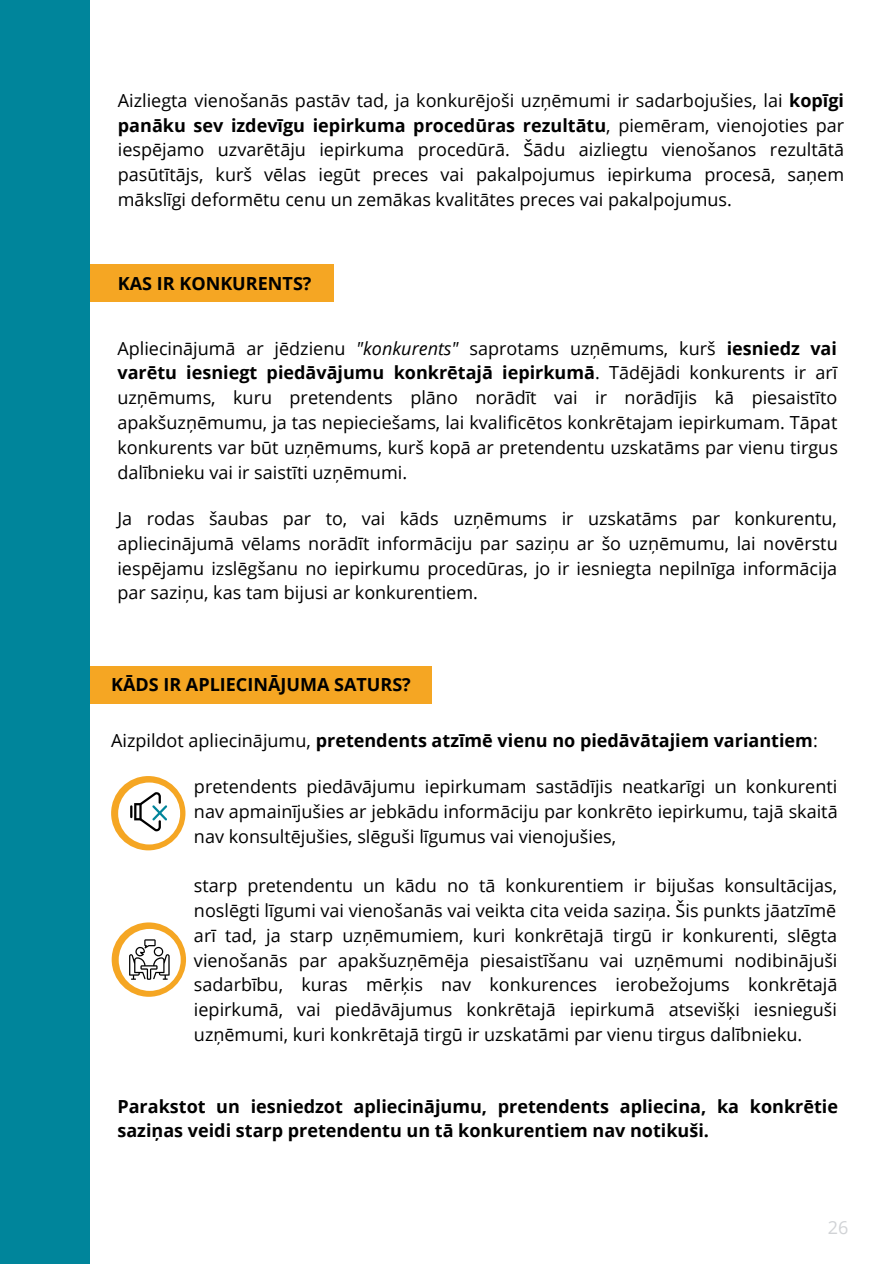
<style>
.page{position:relative;width:894px;height:1264px;background:#fff}
.page>*{position:absolute;margin:0;border:0;box-sizing:border-box;transform-origin:0 0}
.t1{font:18px/24.8px "Open Sans";color:#000;text-align:justify}
.t2{font:700 18px/24.8px "Open Sans";color:#000}
.t3{font:18px "Open Sans";color:#d1d3d6}
.s1{font-weight:700}
.s2{font-style:italic}
.s3{font-weight:400}
</style>
<div class="page">
<div style="left:68px;top:265px;width:266px;height:37px;background:#f5a623"></div>
<div style="left:56px;top:666px;width:375px;height:37px;background:#f5a623"></div>
<div style="left:0;top:0;width:89px;height:1263px;background:#00859b"></div>
<div style="left:111px;top:776px;width:74px;height:74px;background:#f5a623;border-radius:50%"></div>
<div style="left:118px;top:782px;width:62px;height:62px;background:#fff;border-radius:50%"></div>
<div style="left:112px;top:922px;width:74px;height:74px;background:#f5a623;border-radius:50%"></div>
<div style="left:119px;top:928px;width:62px;height:62px;background:#fff;border-radius:50%"></div>
<svg style="left:129px;top:939px;width:41px;height:40px"></svg>
<svg style="left:130px;top:792px;width:37px;height:39px"></svg>
<hr style="left:139px;top:803px;width:3px;height:17px;background:#000">
<p class="t1" style="left:118px;top:87px;width:727px">Aizliegta vienošanās pastāv tad, ja konkurējoši uzņēmumi ir sadarbojušies, lai <span class="s1">kopīgi panāku sev izdevīgu iepirkuma procedūras rezultātu</span>, piemēram, vienojoties par iespējamo uzvarētāju iepirkuma procedūrā. Šādu aizliegtu vienošanos rezultātā pasūtītājs, kurš vēlas iegūt preces vai pakalpojumus iepirkuma procesā, saņem mākslīgi deformētu cenu un zemākas kvalitātes preces vai pakalpojumus.</p>
<p class="t2" style="left:118px;top:270px;width:195px">KAS IR KONKURENTS?</p>
<p class="t1" style="left:117px;top:335px;width:721px">Apliecinājumā ar jēdzienu <span class="s2">"konkurents"</span> saprotams uzņēmums, kurš <span class="s1">iesniedz vai varētu iesniegt piedāvājumu konkrētajā iepirkumā</span>. Tādējādi konkurents ir arī uzņēmums, kuru pretendents plāno norādīt vai ir norādījis kā piesaistīto apakšuzņēmumu, ja tas nepieciešams, lai kvalificētos konkrētajam iepirkumam. Tāpat konkurents var būt uzņēmums, kurš kopā ar pretendentu uzskatāms par vienu tirgus dalībnieku vai ir saistīti uzņēmumi.</p>
<p class="t1" style="left:117px;top:505px;width:721px">Ja rodas šaubas par to, vai kāds uzņēmums ir uzskatāms par konkurentu, apliecinājumā vēlams norādīt informāciju par saziņu ar šo uzņēmumu, lai novērstu iespējamu izslēgšanu no iepirkumu procedūras, jo ir iesniegta nepilnīga informācija par saziņu, kas tam bijusi ar konkurentiem.</p>
<p class="t2" style="left:111px;top:671px;width:301px">KĀDS IR APLIECINĀJUMA SATURS?</p>
<p class="t2" style="left:111px;top:728px;width:708px"><span class="s3">Aizpildot apliecinājumu,</span> pretendents atzīmē vienu no piedāvātajiem variantiem<span class="s3">:</span></p>
<p class="t1" style="left:194px;top:774px;width:645px">pretendents piedāvājumu iepirkumam sastādījis neatkarīgi un konkurenti nav apmainījušies ar jebkādu informāciju par konkrēto iepirkumu, tajā skaitā nav konsultējušies, slēguši līgumus vai vienojušies,</p>
<p class="t1" style="left:194px;top:872px;width:645px">starp pretendentu un kādu no tā konkurentiem ir bijušas konsultācijas, noslēgti līgumi vai vienošanās vai veikta cita veida saziņa. Šis punkts jāatzīmē arī tad, ja starp uzņēmumiem, kuri konkrētajā tirgū ir konkurenti, slēgta vienošanās par apakšuzņēmēja piesaistīšanu vai uzņēmumi nodibinājuši sadarbību, kuras mērķis nav konkurences ierobežojums konkrētajā iepirkumā, vai piedāvājumus konkrētajā iepirkumā atsevišķi iesnieguši uzņēmumi, kuri konkrētajā tirgū ir uzskatāmi par vienu tirgus dalībnieku.</p>
<p class="t2" style="left:117px;top:1093px;width:721px">Parakstot un iesniedzot apliecinājumu, pretendents apliecina, ka konkrētie saziņas veidi starp pretendentu un tā konkurentiem nav notikuši.</p>
<p class="t3" style="left:827px;top:1214px;width:22px">26</p>
</div>
